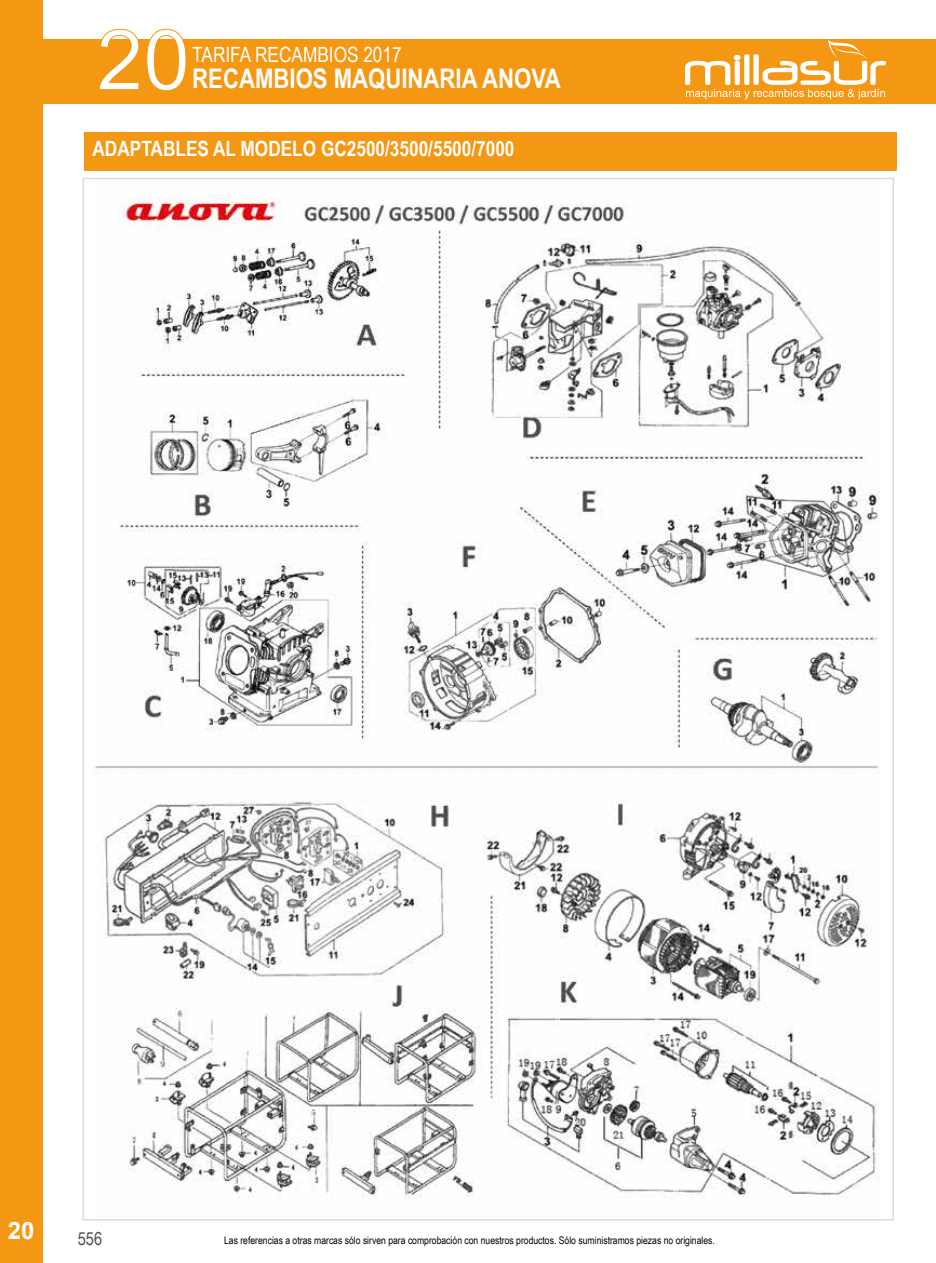
<style>
.page{position:relative;width:936px;height:1263px;background:#fff}
.page>*{position:absolute;margin:0;border:0;box-sizing:border-box;transform-origin:0 0}
.t1{font:84px "Arial";color:#fff}
.t2{font:700 27px "Arial Narrow";color:#fff}
.t3{font:700 24px "Arial";color:#fff}
.t4{font:700 21px "Arial Narrow";color:#fff}
.t5{font:21px "Arial Narrow";color:#fff}
.t6{font:18px "Arial Narrow";color:#505050}
.t7{font:10.5px "Arial Narrow";color:#000}
</style>
<div class="page">
<div style="left:0;top:39px;width:935px;height:65px;background:#f49712"></div>
<svg style="left:102px;top:29px;width:36px;height:10px"></svg>
<svg style="left:150px;top:29px;width:33px;height:10px"></svg>
<div style="left:0;top:0;width:43px;height:1263px;background:#f49712"></div>
<svg style="left:685px;top:40px;width:200px;height:59px"></svg>
<div style="left:84px;top:132px;width:812px;height:39px;background:#f49712"></div>
<img style="left:94px;top:195px;width:786px;height:1003px">
<h1 class="t1" style="left:97px;top:2px;width:95px">20</h1>
<h3 class="t5" style="left:192px;top:40px;width:211px">TARIFA RECAMBIOS 2017</h3>
<h2 class="t2" style="left:192px;top:58px;width:370px">RECAMBIOS MAQUINARIA ANOVA</h2>
<h3 class="t4" style="left:92px;top:133px;width:423px">ADAPTABLES AL MODELO GC2500/3500/5500/7000</h3>
<h3 class="t3" style="left:8px;top:1213px;width:28px">20</h3>
<h3 class="t6" style="left:78px;top:1225px;width:26px">556</h3>
<p class="t7" style="left:224px;top:1233px;width:492px">Las referencias a otras marcas sólo sirven para comprobación con nuestros productos. Sólo suministramos piezas no originales.</p>
</div>
